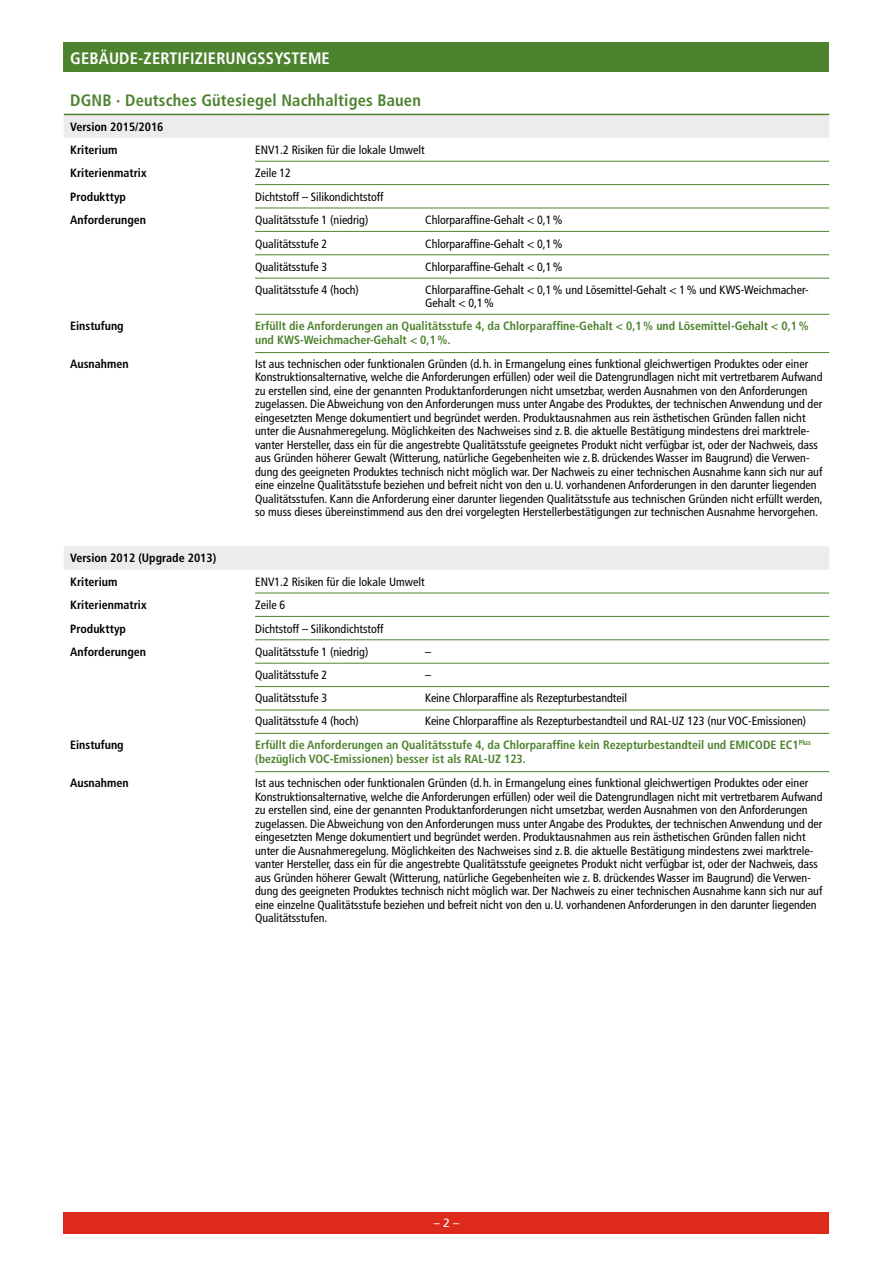
<style>
.page{position:relative;width:893px;height:1263px;background:#fff}
.page>*{position:absolute;margin:0;border:0;box-sizing:border-box;transform-origin:0 0}
.t1{font:700 condensed 16.5px "Frutiger LT";letter-spacing:.01em;color:#4d832e}
.t2{font:700 condensed 16.5px "Frutiger LT";letter-spacing:.01em;color:#fff}
.t3{font:condensed 12px/13.5px "Frutiger LT";color:#000}
.t4{font:700 condensed 12px/14.4px "Frutiger LT";color:#4d832e}
.t5{font:700 condensed 12px/23.4px "Frutiger LT";color:#000}
.t6{font:12px "Frutiger LT";color:#fff}
</style>
<div class="page">
<div style="left:64px;top:1212px;width:765px;height:21px;background:#dd2a1b"></div>
<div style="left:64px;top:43px;width:765px;height:29px;background:#4d832e"></div>
<svg style="left:64px;top:115px;width:765px;height:455px"></svg>
<hr style="left:64px;top:114px;width:170px;height:1px;background:#4d832e">
<svg style="left:234px;top:114px;width:21px;height:1px"></svg>
<hr style="left:255px;top:114px;width:574px;height:1px;background:#4d832e">
<hr style="left:255px;top:161px;width:574px;height:1px;background:#4d832e">
<hr style="left:255px;top:184px;width:574px;height:1px;background:#4d832e">
<hr style="left:255px;top:208px;width:574px;height:1px;background:#4d832e">
<hr style="left:255px;top:231px;width:574px;height:1px;background:#4d832e">
<hr style="left:255px;top:254px;width:574px;height:1px;background:#4d832e">
<hr style="left:255px;top:278px;width:574px;height:1px;background:#4d832e">
<hr style="left:255px;top:314px;width:574px;height:1px;background:#4d832e">
<hr style="left:255px;top:352px;width:574px;height:1px;background:#4d832e">
<hr style="left:255px;top:593px;width:574px;height:1px;background:#4d832e">
<hr style="left:255px;top:616px;width:574px;height:1px;background:#4d832e">
<hr style="left:255px;top:639px;width:574px;height:1px;background:#4d832e">
<hr style="left:255px;top:663px;width:574px;height:1px;background:#4d832e">
<hr style="left:255px;top:686px;width:574px;height:1px;background:#4d832e">
<hr style="left:255px;top:710px;width:574px;height:1px;background:#4d832e">
<hr style="left:255px;top:733px;width:574px;height:1px;background:#4d832e">
<hr style="left:255px;top:771px;width:574px;height:1px;background:#4d832e">
<h1 class="t2" style="left:70px;top:48px;width:261px">GEBÄUDE-ZERTIFIZIERUNGSSYSTEME</h1>
<h1 class="t1" style="left:70px;top:90px;width:352px">DGNB · Deutsches Gütesiegel Nachhaltiges Bauen</h1>
<p class="t5" style="left:70px;top:115px;width:95px">Version 2015/2016<br>Kriterium</p>
<p class="t3" style="left:255px;top:143px;width:171px">ENV1.2 Risiken für die lokale Umwelt</p>
<p class="t5" style="left:70px;top:162px;width:78px">Kriterienmatrix</p>
<p class="t3" style="left:255px;top:167px;width:37px">Zeile 12</p>
<p class="t5" style="left:70px;top:185px;width:57px">Produkttyp</p>
<p class="t3" style="left:255px;top:190px;width:130px">Dichtstoff – Silikondichtstoff</p>
<p class="t5" style="left:70px;top:208px;width:77px">Anforderungen</p>
<p class="t3" style="left:255px;top:213px;width:115px">Qualitätsstufe 1 (niedrig)</p>
<p class="t3" style="left:425px;top:213px;width:139px">Chlorparaffine-Gehalt &lt; 0,1%</p>
<p class="t3" style="left:255px;top:237px;width:74px">Qualitätsstufe 2</p>
<p class="t3" style="left:425px;top:237px;width:139px">Chlorparaffine-Gehalt &lt; 0,1%</p>
<p class="t3" style="left:255px;top:260px;width:74px">Qualitätsstufe 3</p>
<p class="t3" style="left:425px;top:260px;width:139px">Chlorparaffine-Gehalt &lt; 0,1%</p>
<p class="t3" style="left:255px;top:283px;width:105px">Qualitätsstufe 4 (hoch)</p>
<p class="t3" style="left:425px;top:283px;width:385px">Chlorparaffine-Gehalt &lt; 0,1% und Lösemittel-Gehalt &lt; 1% und KWS-Weichmacher-<br>Gehalt &lt; 0,1%</p>
<p class="t5" style="left:70px;top:314px;width:55px">Einstufung</p>
<p class="t4" style="left:255px;top:318px;width:555px">Erfüllt die Anforderungen an Qualitätsstufe 4, da Chlorparaffine-Gehalt &lt; 0,1% und Lösemittel-Gehalt &lt; 0,1% und KWS-Weichmacher-Gehalt &lt; 0,1%.</p>
<p class="t5" style="left:70px;top:352px;width:60px">Ausnahmen</p>
<p class="t3" style="left:255px;top:357px;width:569px">Ist aus technischen oder funktionalen Gründen (d.h. in Ermangelung eines funktional gleichwertigen Produktes oder einer Konstruktionsalternative, welche die Anforderungen erfüllen) oder weil die Datengrundlagen nicht mit vertretbarem Aufwand zu erstellen sind, eine der genannten Produktanforderungen nicht umsetzbar, werden Ausnahmen von den Anforderungen zugelassen. Die Abweichung von den Anforderungen muss unter Angabe des Produktes, der technischen Anwendung und der eingesetzten Menge dokumentiert und begründet werden. Produktausnahmen aus rein ästhetischen Gründen fallen nicht unter die Ausnahmeregelung. Möglichkeiten des Nachweises sind z.B. die aktuelle Bestätigung mindestens drei marktrele&shy;vanter Hersteller, dass ein für die angestrebte Qualitätsstufe geeignetes Produkt nicht verfügbar ist, oder der Nachweis, dass aus Gründen höherer Gewalt (Witterung, natürliche Gegebenheiten wie z.B. drückendes Wasser im Baugrund) die Verwen&shy;dung des geeigneten Produktes technisch nicht möglich war. Der Nachweis zu einer technischen Ausnahme kann sich nur auf eine einzelne Qualitätsstufe beziehen und befreit nicht von den u.U. vorhandenen Anforderungen in den darunter liegenden Qualitätsstufen. Kann die Anforderung einer darunter liegenden Qualitätsstufe aus technischen Gründen nicht erfüllt werden, so muss dieses übereinstimmend aus den drei vorgelegten Herstellerbestätigungen zur technischen Ausnahme hervorgehen.</p>
<p class="t5" style="left:70px;top:547px;width:148px">Version 2012 (Upgrade 2013)<br>Kriterium</p>
<p class="t3" style="left:255px;top:575px;width:171px">ENV1.2 Risiken für die lokale Umwelt</p>
<p class="t5" style="left:70px;top:593px;width:78px">Kriterienmatrix</p>
<p class="t3" style="left:255px;top:598px;width:32px">Zeile 6</p>
<p class="t5" style="left:70px;top:617px;width:57px">Produkttyp</p>
<p class="t3" style="left:255px;top:622px;width:130px">Dichtstoff – Silikondichtstoff</p>
<p class="t5" style="left:70px;top:640px;width:77px">Anforderungen</p>
<p class="t3" style="left:255px;top:645px;width:115px">Qualitätsstufe 1 (niedrig)</p>
<p class="t3" style="left:425px;top:645px;width:7px">–</p>
<p class="t3" style="left:255px;top:668px;width:74px">Qualitätsstufe 2</p>
<p class="t3" style="left:425px;top:668px;width:7px">–</p>
<p class="t3" style="left:255px;top:691px;width:74px">Qualitätsstufe 3</p>
<p class="t3" style="left:425px;top:691px;width:203px">Keine Chlorparaffine als Rezepturbestandteil</p>
<p class="t3" style="left:255px;top:714px;width:105px">Qualitätsstufe 4 (hoch)</p>
<p class="t3" style="left:425px;top:714px;width:382px">Keine Chlorparaffine als Rezepturbestandteil und RAL-UZ 123 (nur VOC-Emissionen)</p>
<p class="t5" style="left:70px;top:733px;width:55px">Einstufung</p>
<p class="t4" style="left:255px;top:737px;width:557px">Erfüllt die Anforderungen an Qualitätsstufe 4, da Chlorparaffine kein Rezepturbestandteil und EMICODE EC1<sup>Plus </sup>(bezüglich VOC-Emissionen) besser ist als RAL-UZ 123.</p>
<p class="t5" style="left:70px;top:771px;width:60px">Ausnahmen</p>
<p class="t3" style="left:255px;top:776px;width:569px">Ist aus technischen oder funktionalen Gründen (d.h. in Ermangelung eines funktional gleichwertigen Produktes oder einer Konstruktionsalternative, welche die Anforderungen erfüllen) oder weil die Datengrundlagen nicht mit vertretbarem Aufwand zu erstellen sind, eine der genannten Produktanforderungen nicht umsetzbar, werden Ausnahmen von den Anforderungen zugelassen. Die Abweichung von den Anforderungen muss unter Angabe des Produktes, der technischen Anwendung und der eingesetzten Menge dokumentiert und begründet werden. Produktausnahmen aus rein ästhetischen Gründen fallen nicht unter die Ausnahmeregelung. Möglichkeiten des Nachweises sind z.B. die aktuelle Bestätigung mindestens zwei marktrele&shy;vanter Hersteller, dass ein für die angestrebte Qualitätsstufe geeignetes Produkt nicht verfügbar ist, oder der Nachweis, dass aus Gründen höherer Gewalt (Witterung, natürliche Gegebenheiten wie z. B. drückendes Wasser im Baugrund) die Verwen&shy;dung des geeigneten Produktes technisch nicht möglich war. Der Nachweis zu einer technischen Ausnahme kann sich nur auf eine einzelne Qualitätsstufe beziehen und befreit nicht von den u.U. vorhandenen Anforderungen in den darunter liegenden Qualitätsstufen.</p>
<p class="t6" style="left:434px;top:1215px;width:27px">– 2 –</p>
</div>
